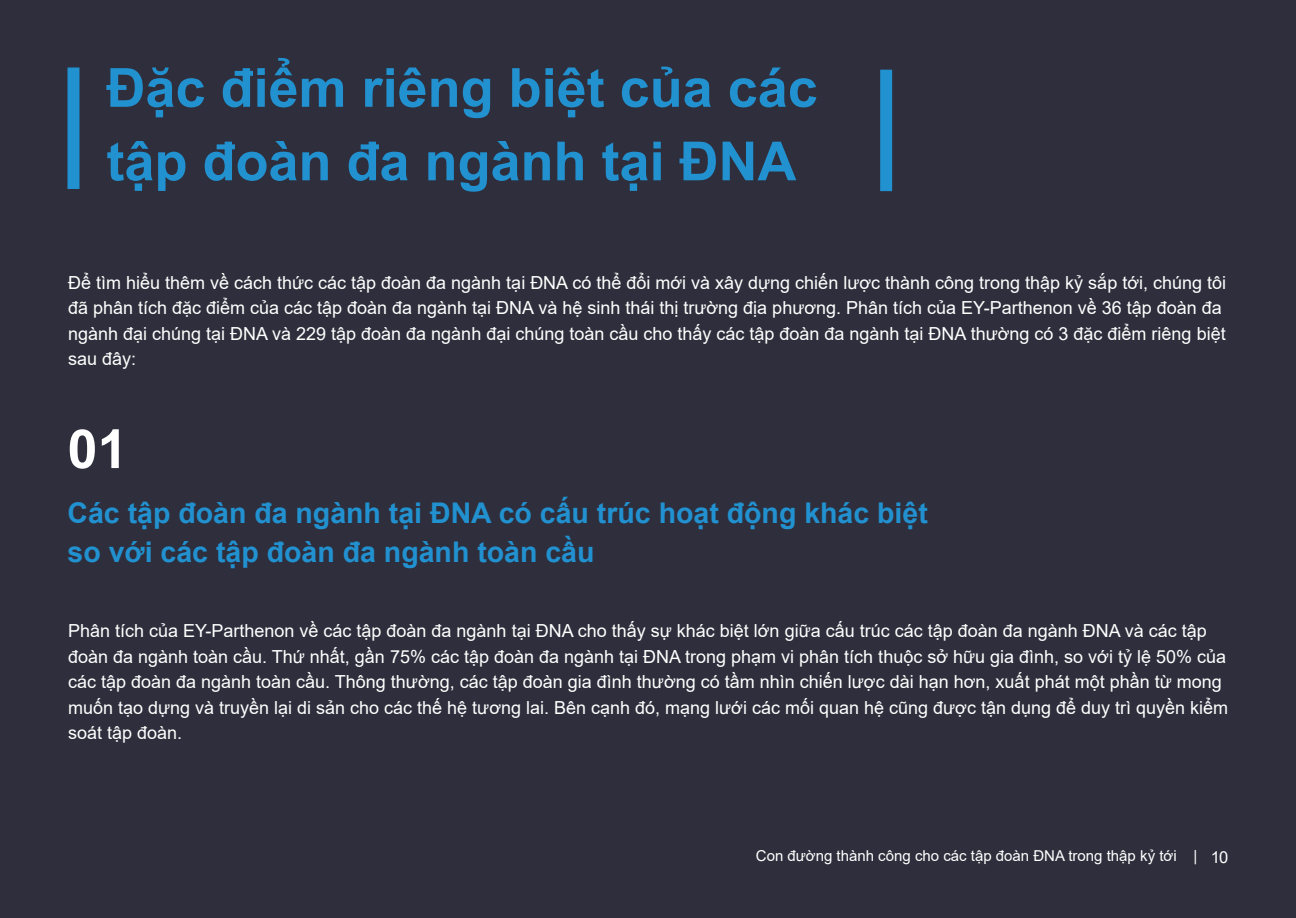
<style>
.page{position:relative;width:1296px;height:918px;background:#2e2e3c}
.page>*{position:absolute;margin:0;border:0;box-sizing:border-box;transform-origin:0 0}
.t1{font:700 54px/73.5px "Arial";color:#2291d0}
.t2{font:700 54px "Arial";color:#fff}
.t3{font:700 28.5px/39px "Arial";color:#2291d0}
.t4{font:18px/25.5px "Arial";color:#fff}
.t5{font:15px "Arial";color:#fff}
.s1{font-size:16.5px}
</style>
<div class="page">
<div style="left:68px;top:68px;width:12px;height:121px;background:#2291d0"></div>
<div style="left:880px;top:70px;width:12px;height:121px;background:#2291d0"></div>
<h1 class="t1" style="left:106px;top:52px;width:713px">Đặc điểm riêng biệt của các tập đoàn đa ngành tại ĐNA</h1>
<p class="t4" style="left:68px;top:269px;width:1160px">Để tìm hiểu thêm về cách thức các tập đoàn đa ngành tại ĐNA có thể đổi mới và xây dựng chiến lược thành công trong thập kỷ sắp tới, chúng tôi đã phân tích đặc điểm của các tập đoàn đa ngành tại ĐNA và hệ sinh thái thị trường địa phương. Phân tích của EY-Parthenon về 36 tập đoàn đa ngành đại chúng tại ĐNA và 229 tập đoàn đa ngành đại chúng toàn cầu cho thấy các tập đoàn đa ngành tại ĐNA thường có 3 đặc điểm riêng biệt sau đây:</p>
<h1 class="t2" style="left:68px;top:411px;width:62px">01</h1>
<h2 class="t3" style="left:68px;top:494px;width:862px">Các tập đoàn đa ngành tại ĐNA có cấu trúc hoạt động khác biệt so với các tập đoàn đa ngành toàn cầu</h2>
<p class="t4" style="left:68px;top:618px;width:1162px">Phân tích của EY-Parthenon về các tập đoàn đa ngành tại ĐNA cho thấy sự khác biệt lớn giữa cấu trúc các tập đoàn đa ngành ĐNA và các tập đoàn đa ngành toàn cầu. Thứ nhất, gần 75% các tập đoàn đa ngành tại ĐNA trong phạm vi phân tích thuộc sở hữu gia đình, so với tỷ lệ 50% của các tập đoàn đa ngành toàn cầu. Thông thường, các tập đoàn gia đình thường có tầm nhìn chiến lược dài hạn hơn, xuất phát một phần từ mong muốn tạo dựng và truyền lại di sản cho các thế hệ tương lai. Bên cạnh đó, mạng lưới các mối quan hệ cũng được tận dụng để duy trì quyền kiểm soát tập đoàn.</p>
<p class="t5" style="left:756px;top:846px;width:474px">Con đường thành công cho các tập đoàn ĐNA trong thập kỷ tới | <span class="s1">10</span></p>
</div>
